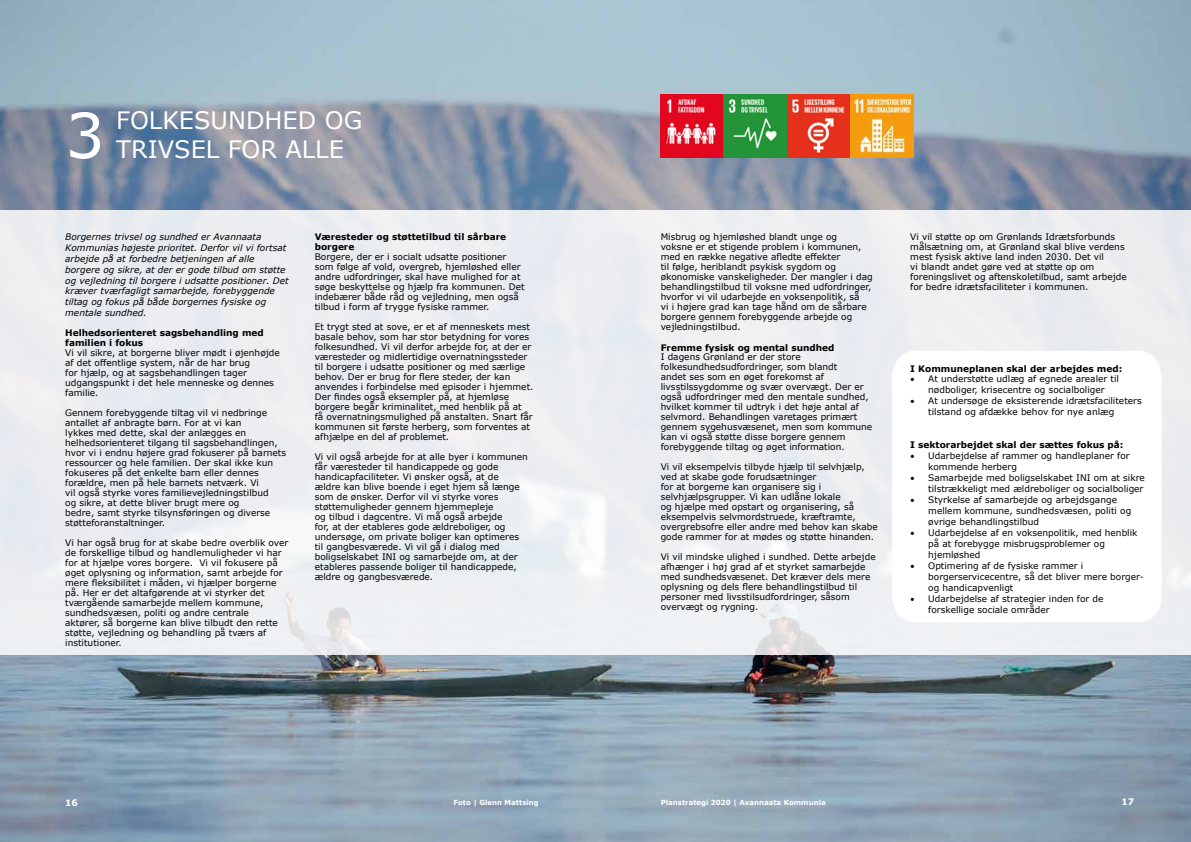
<style>
.page{position:relative;width:1191px;height:842px;background:#fff}
.page>*{position:absolute;margin:0;border:0;box-sizing:border-box;transform-origin:0 0}
.t1{font:62px "Verdana";color:#fff}
.t2{font:24px/28.8px "Verdana";color:#fff}
.t3{font:9px/10px "Verdana";color:#000}
.t4{font:italic 9px/10.8px "Verdana";color:#000}
.t5{font:700 9px/10px "Verdana";color:#000}
.t6{font:700 9px "Verdana";color:#fff}
.t7{font:700 7px "Verdana";color:#fff}
.s1{font-family:"Minion Pro";font-size:12px}
</style>
<div class="page">
<img style="left:0;top:0;width:1191px;height:842px">
<div style="left:0;top:210px;width:1191px;height:445px;background:#edeef1"></div>
<img style="left:660px;top:95px;width:253px;height:63px">
<div style="left:892px;top:351px;width:269px;height:271px;background:#fff"></div>
<h1 class="t1" style="left:65px;top:93px;width:41px">3</h1>
<h2 class="t2" style="left:116px;top:105px;width:247px">FOLKESUNDHED OG<br>TRIVSEL FOR ALLE</h2>
<p class="t4" style="left:65px;top:232px;width:225px">Borgernes trivsel og sundhed er Avannaata Kommunias højeste prioritet. Derfor vil vi fortsat arbejde på at forbedre betjeningen af alle borgere og sikre, at der er gode tilbud om støtte og vejledning til borgere i udsatte positioner. Det kræver tværfagligt samarbejde, forebyggende tiltag og fokus på både borgernes fysiske og mentale sundhed.</p>
<p class="t3" style="left:65px;top:348px;width:216px">Vi vil sikre, at borgerne bliver mødt i øjenhøjde af det offentlige system, når de har brug<br>for hjælp, og at sagsbehandlingen tager udgangspunkt i det hele menneske og dennes familie.</p>
<p class="t3" style="left:65px;top:408px;width:222px">Gennem forebyggende tiltag vil vi nedbringe antallet af anbragte børn. For at vi kan<br>lykkes med dette, skal der anlægges en helhedsorienteret tilgang til sagsbehandlingen, hvor vi i endnu højere grad fokuserer på barnets ressourcer og hele familien. Der skal ikke kun fokuseres på det enkelte barn eller dennes forældre, men på hele barnets netværk. Vi<br>vil også styrke vores familievejledningstilbud<br>og sikre, at dette bliver brugt mere og<br>bedre, samt styrke tilsynsføringen og diverse støtteforanstaltninger.</p>
<p class="t3" style="left:65px;top:538px;width:225px">Vi har også brug for at skabe bedre overblik over de forskellige tilbud og handlemuligheder vi har for at hjælpe vores borgere. Vi vil fokusere på øget oplysning og information, samt arbejde for mere fleksibilitet i måden, vi hjælper borgerne på. Her er det altafgørende at vi styrker det tværgående samarbejde mellem kommune, sundhedsvæsen, politi og andre centrale<br>aktører, så borgerne kan blive tilbudt den rette støtte, vejledning og behandling på tværs af institutioner.</p>
<p class="t5" style="left:65px;top:327px;width:200px">Helhedsorienteret sagsbehandling med familien i fokus</p>
<p class="t5" style="left:315px;top:232px;width:193px">Væresteder og støttetilbud til sårbare borgere</p>
<p class="t3" style="left:315px;top:252px;width:211px">Borgere, der er i socialt udsatte positioner som følge af vold, overgreb, hjemløshed eller andre udfordringer, skal have mulighed for at søge beskyttelse og hjælp fra kommunen. Det indebærer både råd og vejledning, men også tilbud i form af trygge fysiske rammer.</p>
<p class="t3" style="left:315px;top:322px;width:220px">Et trygt sted at sove, er et af menneskets mest basale behov, som har stor betydning for vores folkesundhed. Vi vil derfor arbejde for, at der er væresteder og midlertidige overnatningssteder til borgere i udsatte positioner og med særlige behov. Der er brug for flere steder, der kan anvendes i forbindelse med episoder i hjemmet.<br>Der findes også eksempler på, at hjemløse borgere begår kriminalitet, med henblik på at<br>få overnatningsmulighed på anstalten. Snart får kommunen sit første herberg, som forventes at afhjælpe en del af problemet.</p>
<p class="t3" style="left:315px;top:452px;width:215px">Vi vil også arbejde for at alle byer i kommunen får væresteder til handicappede og gode handicapfaciliteter. Vi ønsker også, at de<br>ældre kan blive boende i eget hjem så længe som de ønsker. Derfor vil vi styrke vores støttemuligheder gennem hjemmepleje<br>og tilbud i dagcentre. Vi må også arbejde<br>for, at der etableres gode ældreboliger, og undersøge, om private boliger kan optimeres til gangbesværede. Vi vil gå i dialog med boligselskabet INI og samarbejde om, at der etableres passende boliger til handicappede, ældre og gangbesværede.</p>
<p class="t3" style="left:660px;top:232px;width:214px">Misbrug og hjemløshed blandt unge og<br>voksne er et stigende problem i kommunen, med en række negative afledte effekter<br>til følge, heriblandt psykisk sygdom og økonomiske vanskeligheder. Der mangler i dag behandlingstilbud til voksne med udfordringer, hvorfor vi vil udarbejde en voksenpolitik, så<br>vi i højere grad kan tage hånd om de sårbare borgere gennem forebyggende arbejde og vejledningstilbud.</p>
<p class="t3" style="left:660px;top:352px;width:213px">I dagens Grønland er der store folkesundhedsudfordringer, som blandt<br>andet ses som en øget forekomst af livsstilssygdomme og svær overvægt. Der er også udfordringer med den mentale sundhed, hvilket kommer til udtryk i det høje antal af selvmord. Behandlingen varetages primært gennem sygehusvæsenet, men som kommune kan vi også støtte disse borgere gennem forebyggende tiltag og øget information.</p>
<p class="t3" style="left:660px;top:462px;width:219px">Vi vil eksempelvis tilbyde hjælp til selvhjælp, ved at skabe gode forudsætninger<br>for at borgerne kan organisere sig i selvhjælpsgrupper. Vi kan udlåne lokale<br>og hjælpe med opstart og organisering, så eksempelvis selvmordstruede, kræftramte, overgrebsofre eller andre med behov kan skabe gode rammer for at mødes og støtte hinanden.</p>
<p class="t3" style="left:660px;top:552px;width:216px">Vi vil mindske ulighed i sundhed. Dette arbejde afhænger i høj grad af et styrket samarbejde med sundhedsvæsenet. Det kræver dels mere oplysning og dels flere behandlingstilbud til personer med livsstilsudfordringer, såsom overvægt og rygning.</p>
<p class="t5" style="left:660px;top:342px;width:175px">Fremme fysisk og mental sundhed</p>
<p class="t3" style="left:910px;top:232px;width:218px">Vi vil støtte op om Grønlands Idrætsforbunds målsætning om, at Grønland skal blive verdens mest fysisk aktive land inden 2030. Det vil<br>vi blandt andet gøre ved at støtte op om foreningslivet og aftenskoletilbud, samt arbejde for bedre idrætsfaciliteter i kommunen.</p>
<p class="t5" style="left:910px;top:363px;width:214px">I Kommuneplanen skal der arbejdes med:</p>
<p class="t3" style="left:910px;top:373px;width:210px;line-height:11px;text-align:center"><span class="s1">•</span> At understøtte udlæg af egnede arealer til nødboliger, krisecentre og socialboliger</p>
<p class="t3" style="left:928px;top:395px;width:215px;line-height:11px;text-indent:-18px"><span class="s1">•</span> At undersøge de eksisterende idrætsfaciliteters tilstand og afdække behov for nye anlæg</p>
<p class="t5" style="left:910px;top:439px;width:215px">I sektorarbejdet skal der sættes fokus på:</p>
<p class="t3" style="left:928px;top:450px;width:203px;line-height:11px;text-indent:-18px"><span class="s1">•</span> Udarbejdelse af rammer og handleplaner for kommende herberg</p>
<p class="t3" style="left:910px;top:472px;width:236px;line-height:11px;text-align:right"><span class="s1">•</span> Samarbejde med boligselskabet INI om at sikre tilstrækkeligt med ældreboliger og socialboliger</p>
<p class="t3" style="left:928px;top:494px;width:204px;line-height:11px;text-indent:-18px"><span class="s1">•</span> Styrkelse af samarbejde og arbejdsgange mellem kommune, sundhedsvæsen, politi og øvrige behandlingstilbud</p>
<p class="t3" style="left:928px;top:527px;width:211px;line-height:11px;text-indent:-18px"><span class="s1">•</span> Udarbejdelse af en voksenpolitik, med henblik på at forebygge misbrugsproblemer og hjemløshed</p>
<p class="t3" style="left:928px;top:560px;width:217px;line-height:11px;text-indent:-18px"><span class="s1">•</span> Optimering af de fysiske rammer i borgerservicecentre, så det bliver mere borger&shy;og handicapvenligt</p>
<p class="t3" style="left:928px;top:593px;width:177px;line-height:11px;text-indent:-18px"><span class="s1">•</span> Udarbejdelse af strategier inden for de forskellige sociale områder</p>
<p class="t6" style="left:65px;top:796px;width:14px">16</p>
<p class="t7" style="left:660px;top:797px;width:166px">Planstrategi 2020 | Avannaata Kommunia</p>
<p class="t6" style="left:1121px;top:795px;width:14px">17</p>
<p class="t7" style="left:453px;top:797px;width:87px">Foto | Glenn Mattsing</p>
</div>
